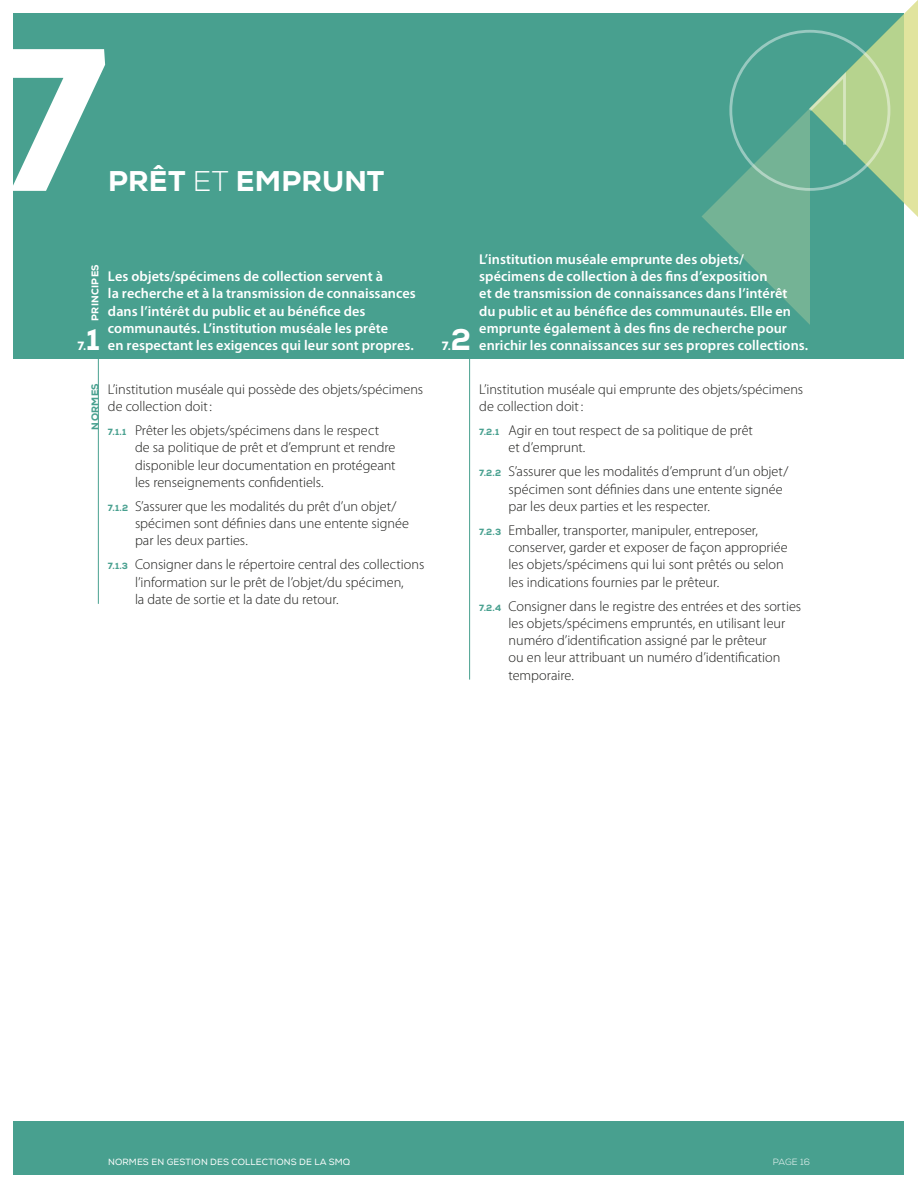
<style>
.page{position:relative;width:918px;height:1188px;background:#fff}
.page>*{position:absolute;margin:0;border:0;box-sizing:border-box;transform-origin:0 0}
.t1{font:800 202.5px "Nexa";color:#fff}
.t2{font:800 30px "Nexa";color:#fff}
.t3{font:800 28.5px "Nexa";letter-spacing:.005em;color:#fff}
.t4{font:300 14.25px/17.2px "Myriad Pro";color:#1c1c1a}
.t5{font:600 14.25px/17.2px "Myriad Pro";letter-spacing:.005em;color:#fff}
.t6{font:800 12px "Nexa";color:#fff}
.t7{font:800 9.75px "Nexa";letter-spacing:.03em;color:#fff}
.t8{font:800 9.75px "Nexa";letter-spacing:.035em;color:#48a08f}
.t9{font:9px "Nexa";letter-spacing:.015em;color:#fff}
.t10{font:300 9px "Nexa";letter-spacing:-.01em;color:#fff}
.s1{font-weight:300}
.s2{font-family:"Nexa";font-weight:800;font-size:9px;color:#48a08f}
</style>
<div class="page">
<div style="left:14px;top:14px;width:890px;height:345px;background:#48a08f"></div>
<div style="left:14px;top:1121px;width:890px;height:53px;background:#48a08f"></div>
<svg style="left:702px;top:0;width:216px;height:325px"></svg>
<hr style="left:98px;top:357px;width:1px;height:247px;background:#48a08f">
<hr style="left:469px;top:357px;width:1px;height:323px;background:#48a08f">
<h1 class="t1" style="left:-6px;top:-8px;width:115px">7</h1>
<h3 class="t3" style="left:108px;top:163px;width:278px">PRÊT <span class="s1">ET</span> EMPRUNT</h3>
<p class="t7" style="left:89px;top:321px;width:58px;rotate:-90deg">PRINCIPES</p>
<h2 class="t2" style="left:86px;top:320px;width:15px">1</h2>
<p class="t6" style="left:77px;top:338px;width:11px">7.</p>
<p class="t5" style="left:108px;top:268px;width:309px">Les objets/spécimens de collection servent à<br>la recherche et à la transmission de connaissances dans l’intérêt du public et au bénéfice des communautés. L’institution muséale les prête<br>en respectant les exigences qui leur sont propres.</p>
<h2 class="t2" style="left:451px;top:320px;width:22px">2</h2>
<p class="t6" style="left:442px;top:338px;width:11px">7.</p>
<p class="t5" style="left:479px;top:251px;width:331px">L’institution muséale emprunte des objets/ spécimens de collection à des fins d’exposition<br>et de transmission de connaissances dans l’intérêt<br>du public et au bénéfice des communautés. Elle en emprunte également à des fins de recherche pour enrichir les connaissances sur ses propres collections.</p>
<p class="t8" style="left:89px;top:430px;width:48px;rotate:-90deg">NORMES</p>
<p class="t4" style="left:108px;top:381px;width:317px">L’institution muséale qui possède des objets/spécimens de collection doit:</p>
<p class="t4" style="left:135px;top:422px;width:262px;text-indent:-27px"><span class="s2">7.1.1</span> Prêter les objets/spécimens dans le respect de sa politique de prêt et d’emprunt et rendre disponible leur documentation en protégeant les renseignements confidentiels.</p>
<p class="t4" style="left:135px;top:498px;width:276px;text-indent:-27px"><span class="s2">7.1.2</span> S’assurer que les modalités du prêt d’un objet/ spécimen sont définies dans une entente signée par les deux parties.</p>
<p class="t4" style="left:135px;top:556px;width:291px;text-indent:-27px"><span class="s2">7.1.3</span> Consigner dans le répertoire central des collections l’information sur le prêt de l’objet/du spécimen,<br>la date de sortie et la date du retour.</p>
<p class="t4" style="left:479px;top:381px;width:325px">L’institution muséale qui emprunte des objets/spécimens de collection doit:</p>
<p class="t4" style="left:509px;top:422px;width:246px;text-indent:-29px"><span class="s2">7.2.1</span> Agir en tout respect de sa politique de prêt et d’emprunt.</p>
<p class="t4" style="left:509px;top:463px;width:281px;text-indent:-29px"><span class="s2">7.2.2</span> S’assurer que les modalités d’emprunt d’un objet/ spécimen sont définies dans une entente signée par les deux parties et les respecter.</p>
<p class="t4" style="left:509px;top:522px;width:281px;text-indent:-29px"><span class="s2">7.2.3</span> Emballer, transporter, manipuler, entreposer, conserver, garder et exposer de façon appropriée les objets/spécimens qui lui sont prêtés ou selon les indications fournies par le prêteur.</p>
<p class="t4" style="left:509px;top:597px;width:294px;text-indent:-29px"><span class="s2">7.2.4</span> Consigner dans le registre des entrées et des sorties les objets/spécimens empruntés, en utilisant leur numéro d’identification assigné par le prêteur<br>ou en leur attribuant un numéro d’identification temporaire.</p>
<p class="t9" style="left:108px;top:1157px;width:244px">NORMES EN GESTION DES COLLECTIONS DE LA SMQ</p>
<p class="t10" style="left:773px;top:1157px;width:39px">PAGE 16</p>
</div>
